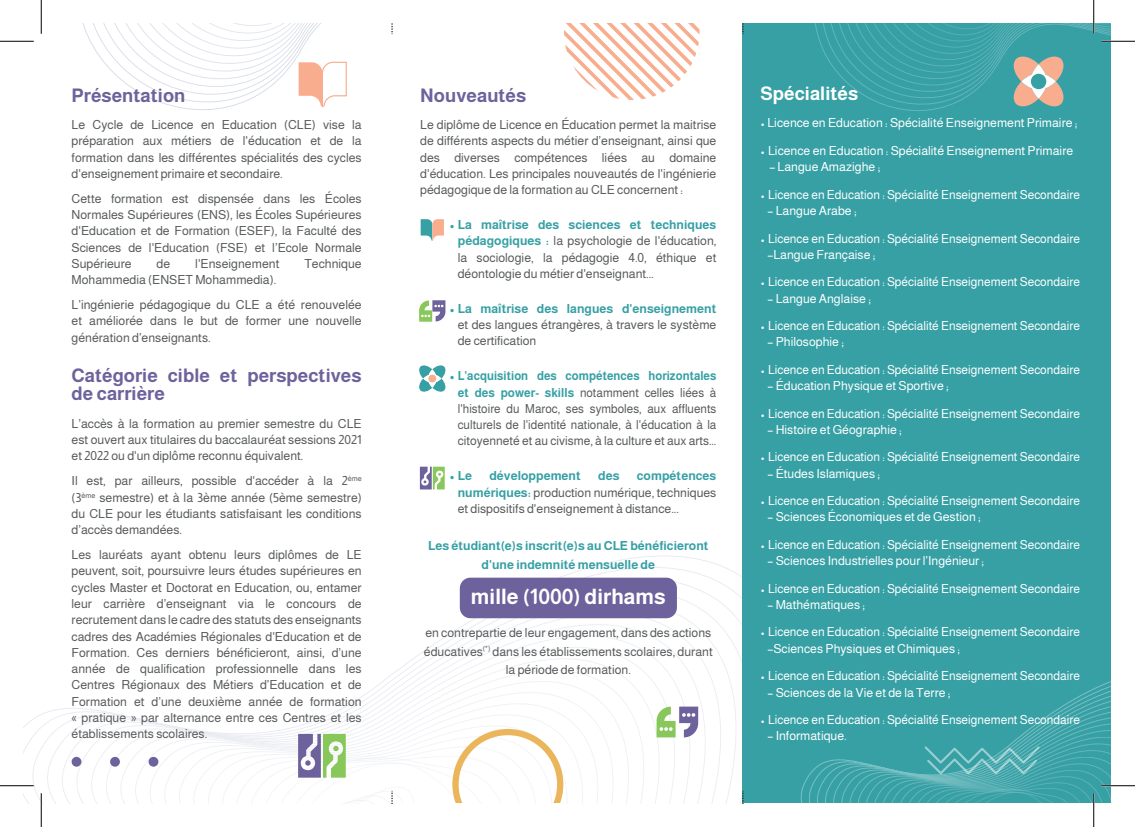
<style>
.page{position:relative;width:1135px;height:827px;background:#fff}
.page>*{position:absolute;margin:0;border:0;box-sizing:border-box;transform-origin:0 0}
.t1{font:700 21.25px "Almarai";color:#fff}
.t2{font:700 18.75px/18.8px "Almarai";color:#6e629c}
.t3{font:700 18.75px "Almarai";color:#fff}
.t4{font:12.5px/16.2px "Almarai";color:#575a5b;text-align:justify}
.t5{font:12.5px/16.2px "Almarai";color:#fff}
.t6{font:12.5px/16.2px "Almarai";color:#575a5b;text-align:justify;scale:.95 1}
.t7{font:700 12.5px/18.8px "Almarai";color:#36a0a5;text-align:center}
.s1{font-weight:700;color:#36a0a5}
</style>
<div class="page">
<svg style="left:24px;top:555px;width:719px;height:248px"></svg>
<div style="left:460px;top:577px;width:217px;height:41px;background:#6e629c;border-radius:11px"></div>
<div style="left:743px;top:24px;width:368px;height:779px;background:#36a0a5"></div>
<svg style="left:656px;top:706px;width:42px;height:31px"></svg>
<svg style="left:815px;top:24px;width:296px;height:87px"></svg>
<svg style="left:564px;top:24px;width:135px;height:76px"></svg>
<div style="left:149px;top:756px;width:9px;height:10px;background:#6e629c;border-radius:50%"></div>
<div style="left:110px;top:756px;width:10px;height:10px;background:#6e629c;border-radius:50%"></div>
<div style="left:72px;top:756px;width:9px;height:10px;background:#6e629c;border-radius:50%"></div>
<svg style="left:419px;top:300px;width:26px;height:22px"></svg>
<svg style="left:420px;top:466px;width:25px;height:23px"></svg>
<svg style="left:421px;top:219px;width:23px;height:22px"></svg>
<svg style="left:419px;top:365px;width:27px;height:27px"></svg>
<svg style="left:817px;top:683px;width:294px;height:120px"></svg>
<svg style="left:83px;top:24px;width:310px;height:86px"></svg>
<svg style="left:208px;top:714px;width:375px;height:89px"></svg>
<svg style="left:742px;top:790px;width:1px;height:13px"></svg>
<hr style="left:1101px;top:40px;width:34px;height:2px;background:#fff">
<hr style="left:40px;top:793px;width:2px;height:34px;background:#fff">
<hr style="left:0;top:41px;width:34px;height:1px;background:#000">
<hr style="left:1101px;top:41px;width:34px;height:1px;background:#000">
<hr style="left:0;top:785px;width:34px;height:1px;background:#000">
<hr style="left:1101px;top:785px;width:34px;height:1px;background:#000">
<hr style="left:41px;top:0;width:1px;height:34px;background:#000">
<hr style="left:41px;top:793px;width:1px;height:34px;background:#000">
<hr style="left:1093px;top:0;width:1px;height:34px;background:#000">
<hr style="left:1093px;top:793px;width:1px;height:34px;background:#000">
<h2 class="t2" style="left:72px;top:86px;width:115px">Présentation</h2>
<p class="t4" style="left:72px;top:116px;width:292px">Le Cycle de Licence en Education (CLE) vise la préparation aux métiers de l'éducation et de la formation dans les différentes spécialités des cycles d'enseignement primaire et secondaire.</p>
<p class="t4" style="left:72px;top:190px;width:292px">Cette formation est dispensée dans les Écoles Normales Supérieures (ENS), les Écoles Supérieures d'Education et de Formation (ESEF), la Faculté des Sciences de l'Education (FSE) et l’Ecole Normale Supérieure</p>
<p class="t4" style="left:157px;top:255px;width:15px">de</p>
<p class="t4" style="left:195px;top:255px;width:86px">l'Enseignement</p>
<p class="t4" style="left:304px;top:255px;width:59px">Technique</p>
<p class="t4" style="left:72px;top:267px;width:292px;line-height:25px">Mohammedia (ENSET Mohammedia).<br>L’ingénierie pédagogique du CLE a été renouvelée</p>
<p class="t4" style="left:72px;top:313px;width:292px">et améliorée dans le but de former une nouvelle génération d’enseignants.</p>
<h2 class="t2" style="left:72px;top:366px;width:292px">Catégorie cible et perspectives de carrière</h2>
<p class="t4" style="left:72px;top:415px;width:292px">L’accès à la formation au premier semestre du CLE est ouvert aux titulaires du baccalauréat sessions 2021 et 2022 ou d'un diplôme reconnu équivalent.</p>
<p class="t4" style="left:72px;top:473px;width:292px">Il est, par ailleurs, possible d'accéder à la 2<sup>ème </sup>(3<sup>ème</sup> semestre) et à la 3ème année (5ème semestre) du CLE pour les étudiants satisfaisant les conditions d’accès demandées.</p>
<p class="t4" style="left:72px;top:546px;width:292px">Les lauréats ayant obtenu leurs diplômes de LE peuvent, soit, poursuivre leurs études supérieures en cycles Master et Doctorat en Education, ou, entamer leur carrière d’enseignant via le concours de recrutement dans le cadre des statuts des enseignants cadres des Académies Régionales d'Education et de Formation. Ces derniers bénéficieront, ainsi, d’une année de qualification professionnelle dans les Centres Régionaux des Métiers d’Education et de Formation et d’une deuxième année de formation « pratique » par alternance entre ces Centres et les établissements scolaires.</p>
<h2 class="t2" style="left:420px;top:86px;width:108px">Nouveautés</h2>
<p class="t4" style="left:420px;top:116px;width:298px">Le diplôme de Licence en Éducation permet la maitrise de différents aspects du métier d’enseignant, ainsi que des diverses compétences liées au domaine d'éducation. Les principales nouveautés de l'ingénierie pédagogique de la formation au CLE concernent :</p>
<p class="t4" style="left:458px;top:216px;width:260px;text-indent:-9px"><span class="s1">• La maîtrise des sciences et techniques pédagogiques :</span> la psychologie de l'éducation, la sociologie, la pédagogie 4.0, éthique et déontologie du métier d'enseignant...</p>
<p class="t7" style="left:449px;top:299px;width:269px">• La maîtrise des langues d'enseignement</p>
<p class="t4" style="left:458px;top:316px;width:260px">et des langues étrangères, à travers le système de certification</p>
<p class="t6" style="left:458px;top:368px;width:274px;text-indent:-9px"><span class="s1">• L’acquisition des compétences horizontales et des power- skills</span> notamment celles liées à l'histoire du Maroc, ses symboles, aux affluents culturels de l'identité nationale, à l'éducation à la citoyenneté et au civisme, à la culture et aux arts...</p>
<p class="t7" style="left:449px;top:467px;width:25px">• Le</p>
<p class="t7" style="left:489px;top:467px;width:93px">développement</p>
<p class="t7" style="left:598px;top:467px;width:23px">des</p>
<p class="t4" style="left:458px;top:468px;width:260px;text-indent:179px"><span class="s1">compétences numériques:</span> production numérique, techniques et dispositifs d'enseignement à distance...</p>
<p class="t7" style="left:428px;top:537px;width:282px">Les étudiant(e)s inscrit(e)s au CLE bénéficieront d'une indemnité mensuelle de</p>
<h1 class="t1" style="left:471px;top:581px;width:196px">mille (1000) dirhams</h1>
<p class="t4" style="left:424px;top:623px;width:290px;line-height:18.8px;text-align:center">en contrepartie de leur engagement, dans des actions éducatives<sup>(*)</sup> dans les établissements scolaires, durant la période de formation.</p>
<h2 class="t3" style="left:761px;top:79px;width:99px">Spécialités</h2>
<p class="t5" style="left:761px;top:115px;width:318px">• Licence en Education : Spécialité Enseignement Primaire ;</p>
<p class="t5" style="left:761px;top:142px;width:314px">• Licence en Education : Spécialité Enseignement Primaire</p>
<p class="t5" style="left:769px;top:159px;width:112px">– Langue Amazighe ;</p>
<p class="t5" style="left:761px;top:186px;width:321px">• Licence en Education : Spécialité Enseignement Secondaire</p>
<p class="t5" style="left:767px;top:202px;width:91px">– Langue Arabe ;</p>
<p class="t5" style="left:767px;top:230px;width:314px;text-indent:-7px">• Licence en Education : Spécialité Enseignement Secondaire –Langue Française ;</p>
<p class="t5" style="left:761px;top:274px;width:321px">• Licence en Education : Spécialité Enseignement Secondaire</p>
<p class="t5" style="left:767px;top:290px;width:105px">– Langue Anglaise ;</p>
<p class="t5" style="left:761px;top:317px;width:321px">• Licence en Education : Spécialité Enseignement Secondaire</p>
<p class="t5" style="left:767px;top:334px;width:78px">– Philosophie ;</p>
<p class="t5" style="left:761px;top:361px;width:321px">• Licence en Education : Spécialité Enseignement Secondaire</p>
<p class="t5" style="left:767px;top:377px;width:183px">– Éducation Physique et Sportive ;</p>
<p class="t5" style="left:761px;top:405px;width:321px">• Licence en Education : Spécialité Enseignement Secondaire</p>
<p class="t5" style="left:767px;top:421px;width:136px">– Histoire et Géographie ;</p>
<p class="t5" style="left:761px;top:449px;width:321px">• Licence en Education : Spécialité Enseignement Secondaire</p>
<p class="t5" style="left:767px;top:465px;width:114px">– Études Islamiques ;</p>
<p class="t5" style="left:761px;top:492px;width:321px">• Licence en Education : Spécialité Enseignement Secondaire</p>
<p class="t5" style="left:767px;top:509px;width:215px">– Sciences Économiques et de Gestion ;</p>
<p class="t5" style="left:761px;top:536px;width:321px">• Licence en Education : Spécialité Enseignement Secondaire</p>
<p class="t5" style="left:767px;top:552px;width:218px">– Sciences Industrielles pour l’Ingénieur ;</p>
<p class="t5" style="left:761px;top:580px;width:321px">• Licence en Education : Spécialité Enseignement Secondaire</p>
<p class="t5" style="left:767px;top:596px;width:99px">– Mathématiques ;</p>
<p class="t5" style="left:767px;top:624px;width:314px;text-indent:-7px">• Licence en Education : Spécialité Enseignement Secondaire –Sciences Physiques et Chimiques ;</p>
<p class="t5" style="left:761px;top:667px;width:321px">• Licence en Education : Spécialité Enseignement Secondaire</p>
<p class="t5" style="left:767px;top:684px;width:185px">– Sciences de la Vie et de la Terre ;</p>
<p class="t5" style="left:761px;top:711px;width:321px">• Licence en Education : Spécialité Enseignement Secondaire</p>
<p class="t5" style="left:767px;top:727px;width:81px">– Informatique.</p>
</div>
